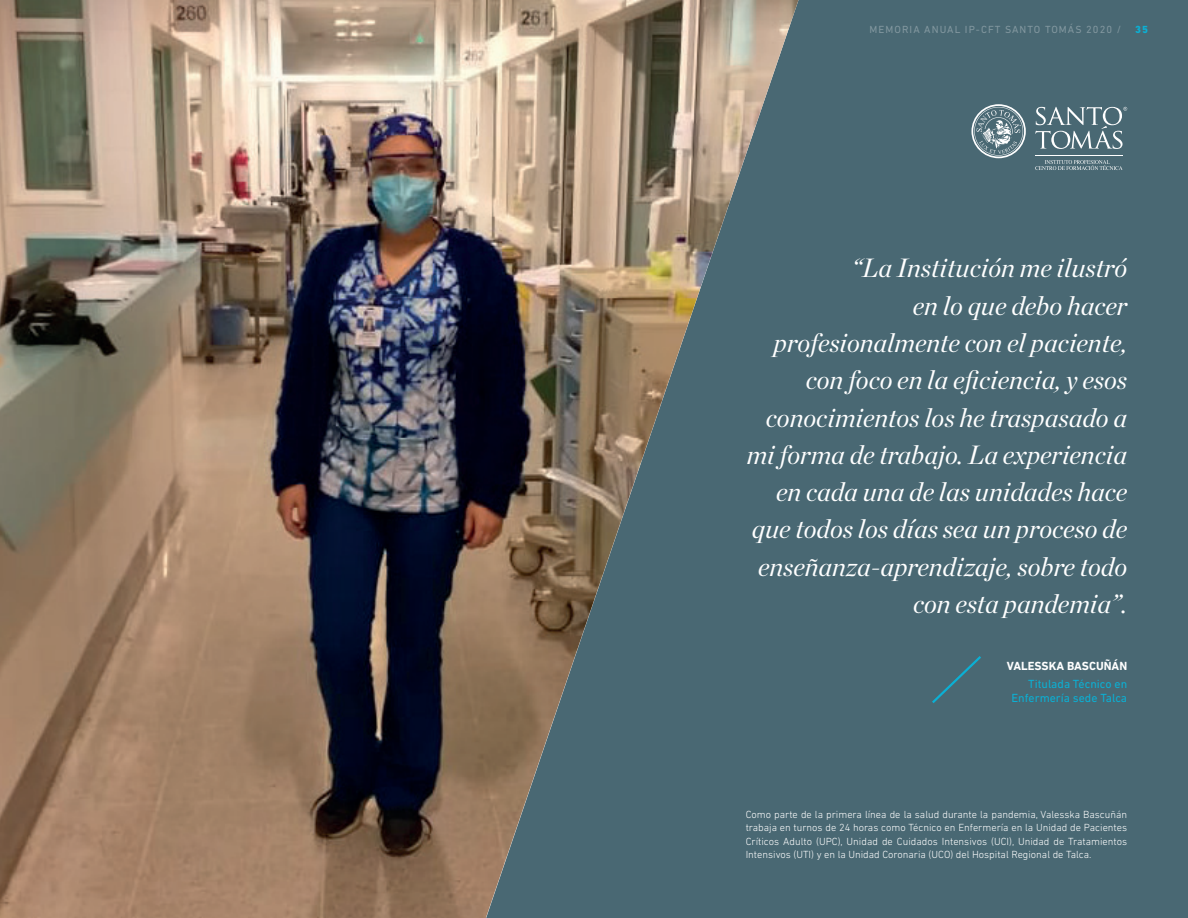
<style>
.page{position:relative;width:1188px;height:918px;background:#fff}
.page>*{position:absolute;margin:0;border:0;box-sizing:border-box;transform-origin:0 0}
.t1{font:italic 26.25px/37.3px "Chronicle Display";color:#fff;text-align:right}
.t2{font:12px/14.4px "DIN Next LT Pro";color:#0bb0d4;text-align:right}
.t3{font:700 12px "DIN Next LT Pro";color:#fff}
.t4{font:300 10.5px/13.5px "DIN Next LT Pro";color:#fff;text-align:justify}
.t5{font:10.5px "DIN Next LT Pro";letter-spacing:.1em;color:#82979f}
.t6{font:800 10.5px "DIN Next LT Pro";color:#0bb0d4}
</style>
<div class="page">
<div style="left:799px;top:0;width:389px;height:918px;background:#496873"></div>
<svg style="left:930px;top:654px;width:54px;height:52px;background:#456b78"></svg>
<svg style="left:971px;top:104px;width:55px;height:54px;background:#778e96"></svg>
<svg style="left:1035px;top:107px;width:92px;height:42px;background:#6d868e"></svg>
<hr style="left:1035px;top:155px;width:88px;height:1px;background:#fff">
<svg style="left:1035px;top:160px;width:88px;height:10px"></svg>
<img style="left:0;top:0;width:799px;height:918px">
<p class="t5" style="left:870px;top:24px;width:253px">MEMORIA ANUAL IP-CFT SANTO TOMÁS 2020 /</p>
<p class="t6" style="left:1135px;top:24px;width:14px">35</p>
<p class="t1" style="left:747px;top:247px;width:382px">“La Institución me ilustró<br>en lo que debo hacer profesionalmente con el paciente, con foco en la eficiencia, y esos conocimientos los he traspasado a mi forma de trabajo. La experiencia en cada una de las unidades hace que todos los días sea un proceso de enseñanza-aprendizaje, sobre todo con esta pandemia”.</p>
<p class="t3" style="left:1007px;top:659px;width:122px">VALESSKA BASCUÑÁN</p>
<p class="t2" style="left:1012px;top:677px;width:117px">Titulada Técnico en<br>Enfermería sede Talca</p>
<p class="t4" style="left:746px;top:808px;width:383px">Como parte de la primera línea de la salud durante la pandemia, Valesska Bascuñán trabaja en turnos de 24 horas como Técnico en Enfermería en la Unidad de Pacientes Críticos Adulto (UPC), Unidad de Cuidados Intensivos (UCI), Unidad de Tratamientos Intensivos (UTI) y en la Unidad Coronaria (UCO) del Hospital Regional de Talca.</p>
</div>
